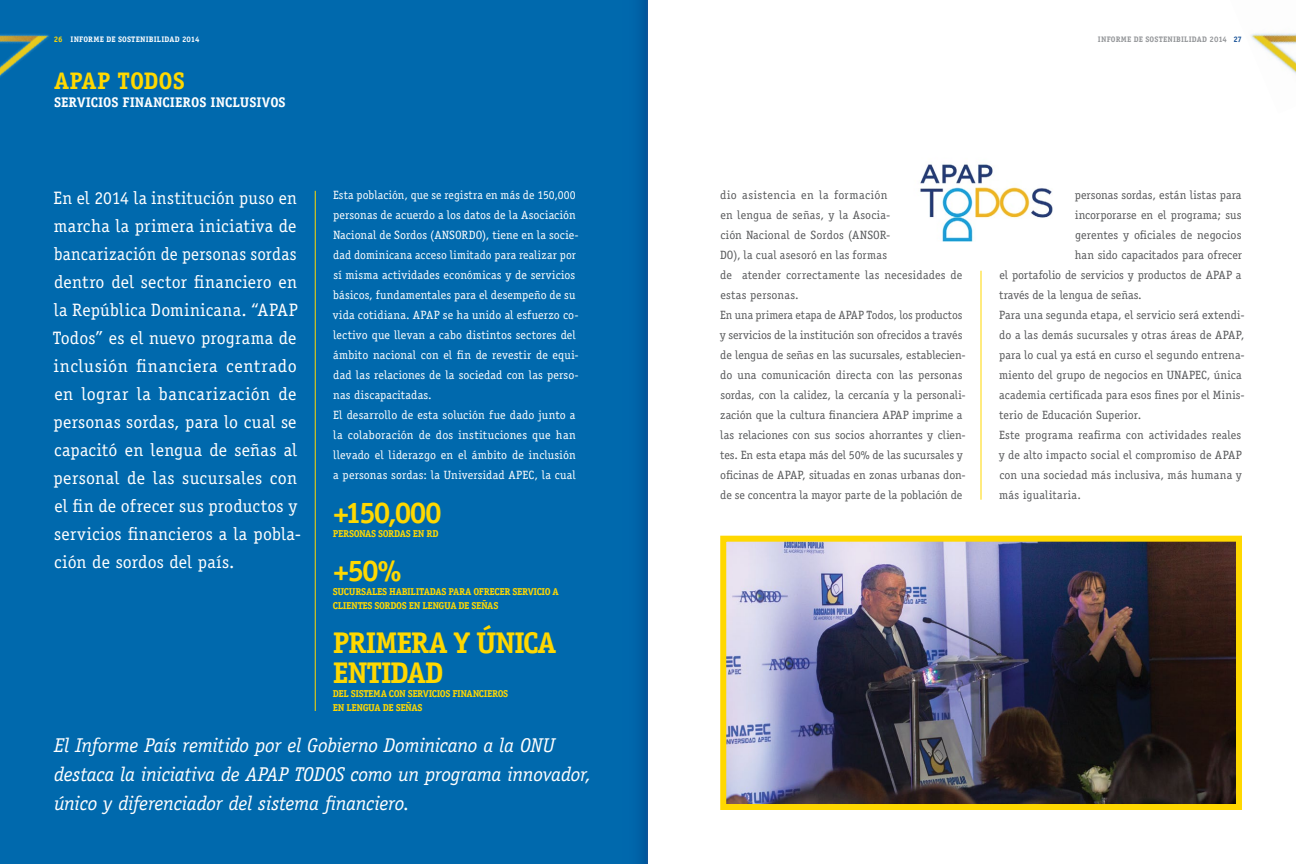
<style>
.page{position:relative;width:1296px;height:864px;background:#fff}
.page>*{position:absolute;margin:0;border:0;box-sizing:border-box;transform-origin:0 0}
.t1{font:700 30px/30px "Officina Serif Std";letter-spacing:-.05em;color:#ffd800}
.t2{font:700 24px "Officina Serif Std";color:#ffd800}
.t3{font:italic 20px/29px "Officina Serif Std";letter-spacing:-.015em;color:#fff}
.t4{font:18px/28px "Officina Serif Std";letter-spacing:.02em;color:#fff}
.t5{font:700 14px "Officina Serif Std";color:#fff}
.t6{font:12px/20px "Officina Serif Std";letter-spacing:.015em;color:#58595b}
.t7{font:12px/20px "Officina Serif Std";letter-spacing:.02em;color:#fff}
.t8{font:700 10px/14px "Officina Serif Std";letter-spacing:-.04em;color:#ffd800}
.t9{font:700 8px "Officina Serif Std";letter-spacing:-.02em;color:#fff}
.t10{font:700 8px "Officina Serif Std";letter-spacing:-.02em;color:#939598}
.s1{color:#ffd800}
.s2{color:#185297}
</style>
<div class="page">
<img style="left:1251px;top:33px;width:45px;height:41px">
<div style="left:0;top:0;width:648px;height:864px;background:#0069ad"></div>
<img style="left:0;top:34px;width:49px;height:43px">
<div style="left:622px;top:0;width:26px;height:864px;background:linear-gradient(to right,#006db2,#02599e)"></div>
<img style="left:920px;top:164px;width:133px;height:78px">
<hr style="left:981px;top:271px;width:1px;height:229px;background:#ffd800">
<img style="left:720px;top:535px;width:522px;height:275px">
<hr style="left:315px;top:191px;width:1px;height:520px;background:#ffd800">
<p class="t9" style="left:54px;top:34px;width:23px"><span class="s1">26</span> INFORME</p>
<p class="t9" style="left:106px;top:34px;width:17px">DE SOSTENIBILIDAD</p>
<p class="t9" style="left:182px;top:34px;width:19px">2014</p>
<p class="t10" style="left:1098px;top:34px;width:6px">INFORME</p>
<p class="t10" style="left:1134px;top:34px;width:17px">DE SOSTENIBILIDAD</p>
<p class="t10" style="left:1210px;top:34px;width:34px">2014 <span class="s2">27</span></p>
<h2 class="t2" style="left:54px;top:66px;width:15px">APAP</h2>
<h2 class="t2" style="left:117px;top:66px;width:15px">TODOS</h2>
<p class="t5" style="left:54px;top:94px;width:233px">SERVICIOS FINANCIEROS INCLUSIVOS</p>
<p class="t4" style="left:53px;top:184px;width:250px">En el 2014 la institución puso en marcha la primera iniciativa de bancarización de personas sordas dentro del sector financiero en la República Dominicana. “APAP<br>Todos” es el nuevo programa de inclusión financiera centrado en lograr la bancarización de personas sordas, para lo cual se capacitó en lengua de señas al personal de las sucursales con el fin de ofrecer sus productos y servicios financieros a la pobla&shy;ción de sordos del país.</p>
<p class="t7" style="left:333px;top:185px;width:244px;text-align:justify">Esta población, que se registra en más de 150,000 personas de acuerdo a los datos de la Asociación Nacional de Sordos (ANSORDO</p>
<p class="t7" style="left:333px;top:225px;width:247px;text-indent:149px">), tiene en la socie&shy;dad dominicana acceso limitado para realizar por sí misma actividades económicas y de servicios básicos, fundamentales para el desempeño de su vida cotidiana. APAP</p>
<p class="t7" style="left:333px;top:305px;width:247px;text-indent:110px">se ha unido al esfuerzo co&shy;lectivo que llevan a cabo distintos sectores del ámbito nacional con el fin de revestir de equi&shy;dad las relaciones de la sociedad con las perso&shy;nas discapacitadas.<br>El desarrollo de esta solución fue dado junto a la colaboración de dos instituciones que han llevado el liderazgo en el ámbito de inclusión a personas sordas: la Universidad APEC</p>
<p class="t7" style="left:534px;top:465px;width:43px">, la cual</p>
<h1 class="t1" style="left:333px;top:497px;width:110px">+150,000</h1>
<p class="t8" style="left:333px;top:526px;width:107px">PERSONAS SORDAS EN RD</p>
<h1 class="t1" style="left:333px;top:555px;width:71px">+50%</h1>
<p class="t8" style="left:333px;top:584px;width:227px">SUCURSALES HABILITADAS PARA OFRECER SERVICIO A<br>CLIENTES SORDOS EN LENGUA DE SEÑAS</p>
<h1 class="t1" style="left:333px;top:627px;width:225px">PRIMERA Y ÚNICA<br>ENTIDAD</h1>
<p class="t8" style="left:333px;top:686px;width:177px">DEL SISTEMA CON SERVICIOS FINANCIEROS<br>EN LENGUA DE SEÑAS</p>
<h3 class="t3" style="left:54px;top:731px;width:539px">El Informe País remitido por el Gobierno Dominicano a la ONU destaca la iniciativa de APAP TODOS como un programa innovador, único y diferenciador del sistema financiero.</h3>
<p class="t6" style="left:720px;top:185px;width:172px">dio asistencia en la formación en lengua de señas, y la Asocia&shy;ción Nacional de Sordos (ANSOR</p>
<p class="t6" style="left:720px;top:225px;width:244px;text-indent:166px">-<br>DO), la cual asesoró en las formas<br>de atender correctamente las necesidades de estas personas.<br>En una primera etapa de APAP</p>
<p class="t6" style="left:720px;top:305px;width:248px;text-indent:147px">Todos, los productos y servicios de la institución son ofrecidos a través de lengua de señas en las sucursales, establecien&shy;do una comunicación directa con las personas sordas, con la calidez, la cercanía y la personali&shy;zación que la cultura financiera APAP</p>
<p class="t6" style="left:720px;top:405px;width:247px;text-indent:192px">imprime a las relaciones con sus socios ahorrantes y clien&shy;tes. En esta etapa más del 50% de las sucursales y oficinas de APAP</p>
<p class="t6" style="left:720px;top:465px;width:247px;text-align:right">, situadas en zonas urbanas don-<br>de se concentra la mayor parte de la población de</p>
<p class="t6" style="left:1075px;top:185px;width:168px">personas sordas, están listas para</p>
<p class="t6" style="left:1075px;top:205px;width:168px">incorporarse en el programa; sus</p>
<p class="t6" style="left:1075px;top:225px;width:168px">gerentes y oficiales de negocios</p>
<p class="t6" style="left:1075px;top:245px;width:169px">han sido capacitados para ofrecer</p>
<p class="t6" style="left:999px;top:265px;width:214px">el portafolio de servicios y productos de APAP</p>
<p class="t6" style="left:1236px;top:265px;width:7px">a</p>
<p class="t6" style="left:999px;top:285px;width:247px">través de la lengua de señas.<br>Para una segunda etapa, el servicio será extendi&shy;do a las demás sucursales y otras áreas de APAP</p>
<p class="t6" style="left:999px;top:325px;width:247px;text-align:justify;text-indent:242px">, para lo cual ya está en curso el segundo entrena&shy;miento del grupo de negocios en UNAPEC</p>
<p class="t6" style="left:999px;top:365px;width:248px;text-indent:208px">, única academia certificada para esos fines por el Minis&shy;terio de Educación Superior.<br>Este programa reafirma con actividades reales y de alto impacto social el compromiso de APAP<br>con una sociedad más inclusiva, más humana y más igualitaria.</p>
</div>
